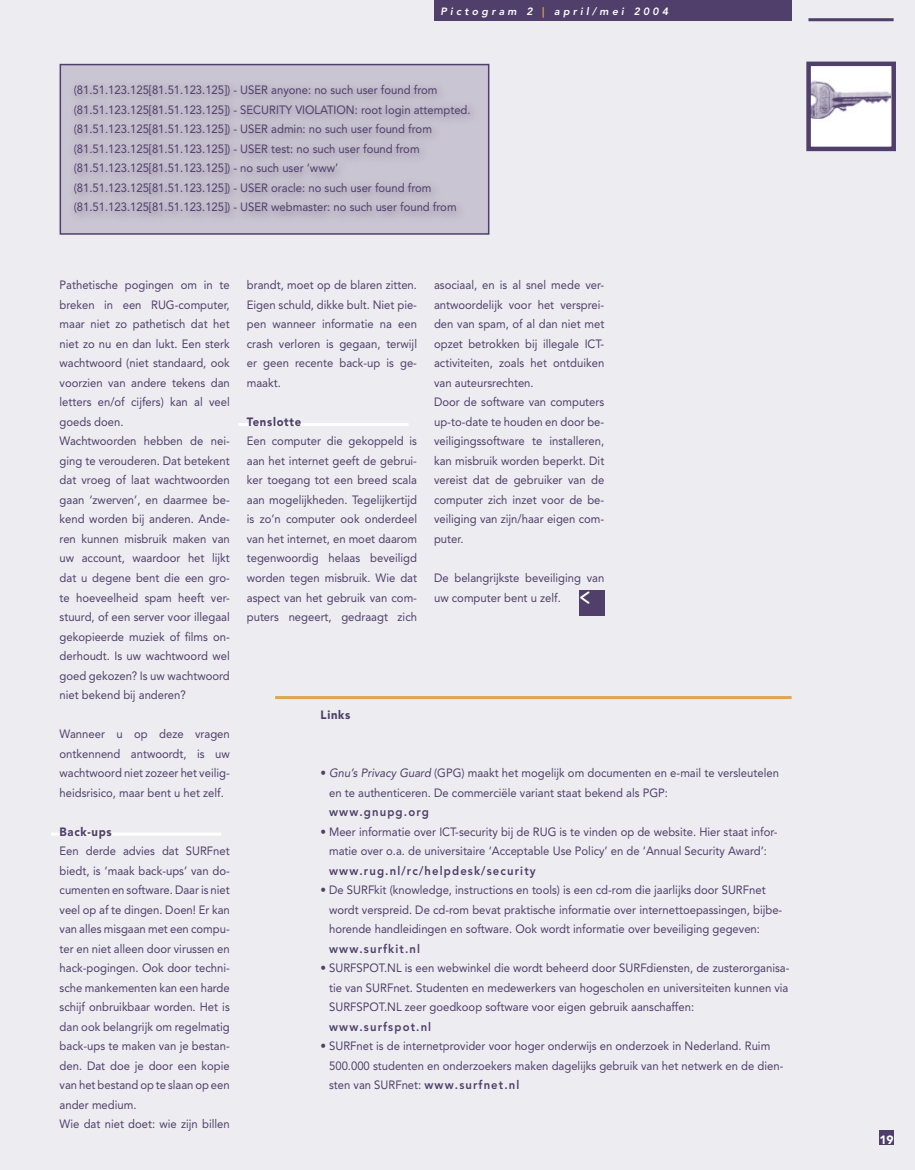
<style>
.page{position:relative;width:915px;height:1170px;background:#fff}
.page>*{position:absolute;margin:0;border:0;box-sizing:border-box;transform-origin:0 0}
.t1{font:18px "OCRA Alternate";color:#fff;scale:.94 1}
.t2{font:12px/19.5px "Avenir";color:#4f3f6a;scale:.94 1}
.t3{font:800 12px "Avenir";letter-spacing:.1em;color:#4f3f6a;scale:.94 1}
.t4{font:900 12px "Avenir";letter-spacing:.06em;color:#4f3f6a;scale:.94 1}
.t5{font:900 12px "Avenir";color:#fff}
.t6{font:italic 800 10.5px "Avenir";letter-spacing:.31em;color:#fff}
.s1{font-style:normal;color:#dca653}
.s2{font-style:italic}
.s3{font-weight:800}
</style>
<div class="page">
<div style="left:0;top:0;width:914px;height:1169px;background:#edecf0"></div>
<div style="left:578px;top:590px;width:26px;height:26px;background:#4f3f6a"></div>
<hr style="left:51px;top:832px;width:170px;height:3px;background:#fff">
<hr style="left:238px;top:423px;width:170px;height:3px;background:#fff">
<hr style="left:275px;top:696px;width:516px;height:3px;background:#dca653">
<div style="left:808px;top:64px;width:85px;height:85px;background:#fff"></div>
<img style="left:811px;top:80px;width:79px;height:39px">
<div style="left:806px;top:62px;width:89px;height:89px;border:4px solid #4f3f6a"></div>
<div style="left:60px;top:65px;width:428px;height:169px;background:#cac5d2"></div>
<div style="left:60px;top:64px;width:429px;height:171px;border:2px solid #4f3f6a"></div>
<div style="left:66px;top:77px;width:414px;height:147px;background:#c3bdcc"></div>
<hr style="left:808px;top:18px;width:85px;height:3px;background:#4f3f6a">
<div style="left:434px;top:0;width:357px;height:21px;background:#4f3f6a"></div>
<div style="left:878px;top:1129px;width:15px;height:15px;background:#4f3f6a"></div>
<p class="t6" style="left:440px;top:5px;width:229px">Pictogram 2 <span class="s1">|</span> april/mei 2004</p>
<p class="t2" style="left:74px;top:80px;width:423px">(81.51.123.125[81.51.123.125]) - USER anyone: no such user found from (81.51.123.125[81.51.123.125]) - SECURITY VIOLATION: root login attempted. (81.51.123.125[81.51.123.125]) - USER admin: no such user found from (81.51.123.125[81.51.123.125]) - USER test: no such user found from (81.51.123.125[81.51.123.125]) - no such user ‘www’ (81.51.123.125[81.51.123.125]) - USER oracle: no such user found from (81.51.123.125[81.51.123.125]) - USER webmaster: no such user found from</p>
<p class="t2" style="left:60px;top:275px;width:182px">Pathetische pogingen om in te breken in een RUG-computer, maar niet zo pathetisch dat het niet zo nu en dan lukt. Een sterk wachtwoord (niet standaard, ook voorzien van andere tekens dan letters en/of cijfers) kan al veel goeds doen.<br>Wachtwoorden hebben de nei&shy;ging te verouderen. Dat betekent dat vroeg of laat wachtwoorden gaan ‘zwerven’, en daarmee be&shy;kend worden bij anderen. Ande&shy;ren kunnen misbruik maken van uw account, waardoor het lijkt dat u degene bent die een gro&shy;te hoeveelheid spam heeft ver&shy;stuurd, of een server voor illegaal gekopieerde muziek of films on&shy;derhoudt. Is uw wachtwoord wel goed gekozen? Is uw wachtwoord niet bekend bij anderen?</p>
<p class="t2" style="left:60px;top:724px;width:182px;text-align:justify">Wanneer u op deze vragen ontkennend antwoordt, is uw wachtwoord niet zozeer het veilig&shy;heidsrisico, maar bent u het zelf.</p>
<p class="t4" style="left:60px;top:824px;width:57px">Back-ups</p>
<p class="t2" style="left:60px;top:841px;width:182px">Een derde advies dat SURFnet biedt, is ‘maak back-ups’ van do&shy;cumenten en software. Daar is niet veel op af te dingen. Doen! Er kan van alles misgaan met een compu&shy;ter en niet alleen door virussen en hack-pogingen. Ook door techni&shy;sche mankementen kan een harde schijf onbruikbaar worden. Het is dan ook belangrijk om regelmatig back-ups te maken van je bestan&shy;den. Dat doe je door een kopie van het bestand op te slaan op een ander medium.<br>Wie dat niet doet: wie zijn billen</p>
<p class="t2" style="left:247px;top:275px;width:182px;text-align:justify">brandt, moet op de blaren zitten.<br>Eigen schuld, dikke bult. Niet pie&shy;pen wanneer informatie na een crash verloren is gegaan, terwijl er geen recente back-up is ge&shy;maakt.</p>
<p class="t4" style="left:247px;top:414px;width:59px">Tenslotte</p>
<p class="t2" style="left:247px;top:431px;width:182px;text-align:justify">Een computer die gekoppeld is aan het internet geeft de gebrui&shy;ker toegang tot een breed scala aan mogelijkheden. Tegelijkertijd is zo’n computer ook onderdeel van het internet, en moet daarom tegenwoordig helaas beveiligd worden tegen misbruik. Wie dat aspect van het gebruik van com&shy;puters negeert, gedraagt zich</p>
<p class="t2" style="left:434px;top:275px;width:182px">asociaal, en is al snel mede ver&shy;antwoordelijk voor het versprei&shy;den van spam, of al dan niet met opzet betrokken bij illegale ICT&shy;activiteiten, zoals het ontduiken van auteursrechten.<br>Door de software van computers up-to-date te houden en door be&shy;veiligingssoftware te installeren, kan misbruik worden beperkt. Dit vereist dat de gebruiker van de computer zich inzet voor de be&shy;veiliging van zijn/haar eigen com&shy;puter.</p>
<p class="t2" style="left:434px;top:568px;width:182px">De belangrijkste beveiliging van uw computer bent u zelf.</p>
<h1 class="t1" style="left:578px;top:590px;width:14px">&lt;</h1>
<p class="t4" style="left:320px;top:707px;width:33px">Links</p>
<p class="t2" style="left:329px;top:763px;width:480px;text-indent:-9px">• <span class="s2">Gnu’s Privacy Guard</span> (GPG) maakt het mogelijk om documenten en e-mail te versleutelen en te authenticeren. De commerciële variant staat bekend als PGP:</p>
<p class="t3" style="left:329px;top:804px;width:108px">www.gnupg.org</p>
<p class="t2" style="left:320px;top:821px;width:487px;text-align:center">• Meer informatie over ICT-security bij de RUG is te vinden op de website. Hier staat infor&shy;matie over o.a. de universitaire ‘Acceptable Use Policy’ en de ‘Annual Security Award’:</p>
<p class="t3" style="left:329px;top:863px;width:221px">www.rug.nl/rc/helpdesk/security</p>
<p class="t2" style="left:329px;top:880px;width:483px;text-indent:-9px">• De SURFkit (knowledge, instructions en tools) is een cd-rom die jaarlijks door SURFnet wordt verspreid. De cd-rom bevat praktische informatie over internettoepassingen, bijbe&shy;horende handleidingen en software. Ook wordt informatie over beveiliging gegeven:</p>
<p class="t3" style="left:329px;top:941px;width:98px">www.surfkit.nl</p>
<p class="t2" style="left:329px;top:958px;width:491px;text-align:justify;text-indent:-9px">• SURFSPOT.NL is een webwinkel die wordt beheerd door SURFdiensten, de zusterorganisa&shy;tie van SURFnet. Studenten en medewerkers van hogescholen en universiteiten kunnen via SURFSPOT.NL zeer goedkoop software voor eigen gebruik aanschaffen:</p>
<p class="t3" style="left:329px;top:1019px;width:110px">www.surfspot.nl</p>
<p class="t2" style="left:329px;top:1036px;width:484px;text-indent:-9px">• SURFnet is de internetprovider voor hoger onderwijs en onderzoek in Nederland. Ruim<br>500.000 studenten en onderzoekers maken dagelijks gebruik van het netwerk en de dien&shy;sten van SURFnet: <span class="s3">www.surfnet.nl</span></p>
<p class="t5" style="left:879px;top:1132px;width:16px">19</p>
</div>
